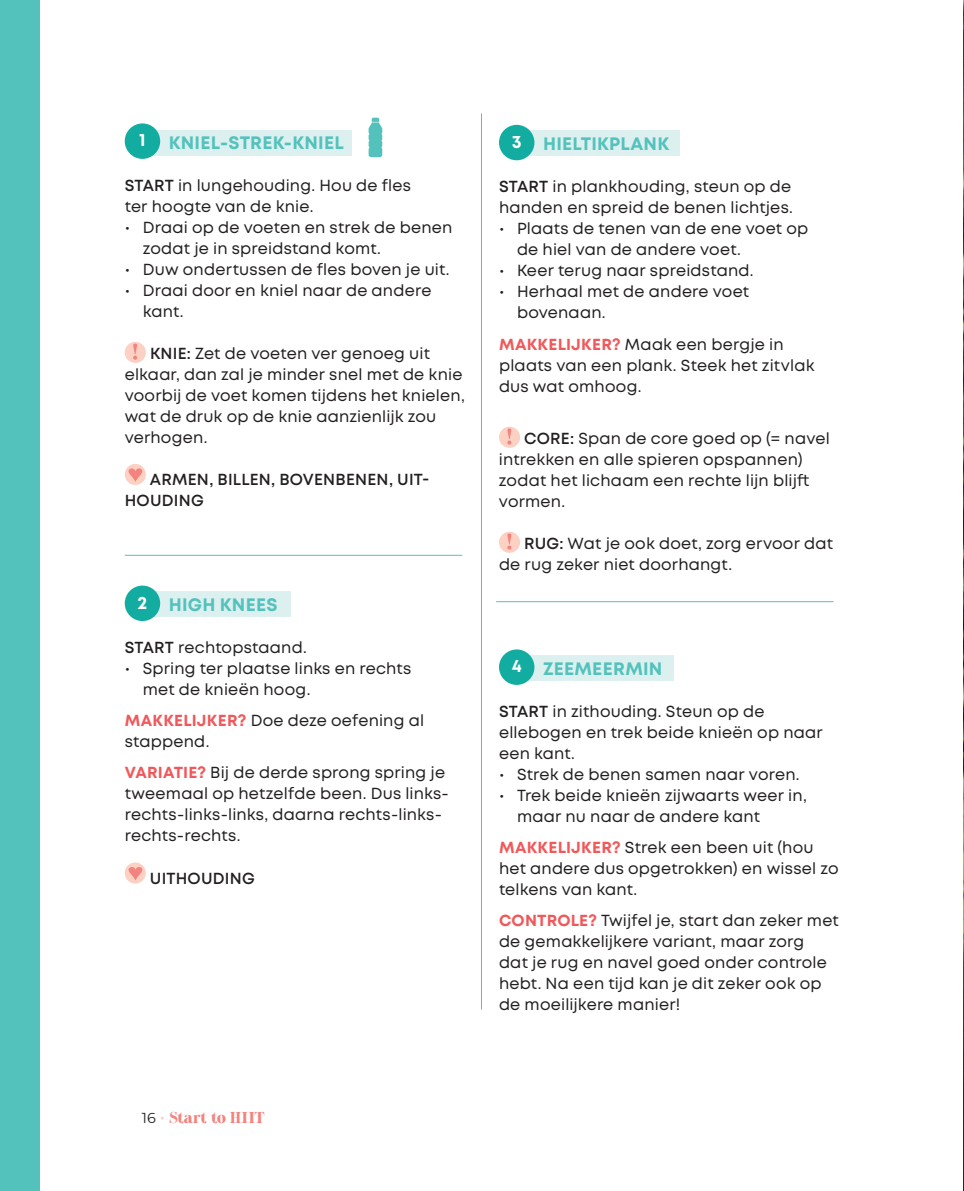
<style>
.page{position:relative;width:964px;height:1191px;background:#fff}
.page>*{position:absolute;margin:0;border:0;box-sizing:border-box;transform-origin:0 0}
.t1{font:700 18px "Mont";letter-spacing:.015em;color:#54c2bc}
.t2{font:700 18px "Mont";color:#fff}
.t3{font:16px/21px "Mont";letter-spacing:.01em;color:#231f20}
.t4{font:600 16px/21px "Mont";letter-spacing:.015em;color:#231f20}
.t5{font:900 14.4px "Sharpe";letter-spacing:.015em;color:#f3837e}
.s1{font-weight:600}
.s2{font-weight:700;color:#f0595b}
.s3{font-family:"Montserrat";font-weight:400;color:#231f20}
.s4{color:#fcd0c3}
</style>
<div class="page">
<div style="left:143px;top:130px;width:208px;height:26px;background:#dcf0ef"></div>
<div style="left:145px;top:591px;width:146px;height:26px;background:#dcf0ef"></div>
<div style="left:527px;top:655px;width:146px;height:25px;background:#dcf0ef"></div>
<div style="left:516px;top:130px;width:163px;height:26px;background:#dcf0ef"></div>
<div style="left:125px;top:123px;width:35px;height:36px;background:#13aca0;border-radius:50%"></div>
<div style="left:125px;top:342px;width:21px;height:21px;background:#fcd0c3;border-radius:50%"></div>
<svg style="left:133px;top:343px;width:4px;height:17px"></svg>
<div style="left:125px;top:464px;width:21px;height:21px;background:#fcd0c3;border-radius:50%"></div>
<svg style="left:129px;top:468px;width:13px;height:14px"></svg>
<div style="left:125px;top:585px;width:35px;height:36px;background:#13aca0;border-radius:50%"></div>
<div style="left:125px;top:862px;width:21px;height:21px;background:#fcd0c3;border-radius:50%"></div>
<svg style="left:129px;top:867px;width:13px;height:13px"></svg>
<svg style="left:369px;top:118px;width:13px;height:39px"></svg>
<div style="left:499px;top:125px;width:35px;height:35px;background:#13aca0;border-radius:50%"></div>
<div style="left:499px;top:427px;width:21px;height:21px;background:#fcd0c3;border-radius:50%"></div>
<svg style="left:507px;top:428px;width:5px;height:16px"></svg>
<div style="left:499px;top:532px;width:21px;height:21px;background:#fcd0c3;border-radius:50%"></div>
<svg style="left:507px;top:533px;width:5px;height:16px"></svg>
<div style="left:499px;top:649px;width:35px;height:36px;background:#13aca0;border-radius:50%"></div>
<div style="left:0;top:0;width:40px;height:1191px;background:#54c2bc"></div>
<img style="left:963px;top:0;width:1px;height:1191px">
<hr style="left:481px;top:113px;width:1px;height:896px;background:#54c2bc">
<hr style="left:125px;top:555px;width:337px;height:1px;background:#54c2bc">
<hr style="left:496px;top:601px;width:337px;height:1px;background:#54c2bc">
<p class="t2" style="left:139px;top:128px;width:8px">1</p>
<p class="t1" style="left:169px;top:131px;width:177px">KNIEL-STREK-KNIEL</p>
<p class="t3" style="left:125px;top:175px;width:288px"><span class="s1">START</span> in lungehouding. Hou de fles ter hoogte van de knie.</p>
<p class="t3" style="left:143px;top:217px;width:311px;text-indent:-18px">• Draai op de voeten en strek de benen zodat je in spreidstand komt.</p>
<p class="t3" style="left:125px;top:259px;width:326px">• Duw ondertussen de fles boven je uit.</p>
<p class="t3" style="left:143px;top:280px;width:290px;text-indent:-18px">• Draai door en kniel naar de andere kant.</p>
<p class="t3" style="left:125px;top:343px;width:342px;text-indent:25px"><span class="s1">KNIE:</span> Zet de voeten ver genoeg uit elkaar, dan zal je minder snel met de knie voorbij de voet komen tijdens het knielen, wat de druk op de knie aanzienlijk zou verhogen.</p>
<p class="t4" style="left:125px;top:469px;width:306px;text-indent:25px">ARMEN, BILLEN, BOVENBENEN, UIT-<br>HOUDING</p>
<p class="t2" style="left:138px;top:590px;width:11px">2</p>
<p class="t1" style="left:169px;top:593px;width:110px">HIGH KNEES</p>
<p class="t3" style="left:125px;top:637px;width:183px"><span class="s1">START</span> rechtopstaand.</p>
<p class="t3" style="left:143px;top:658px;width:270px;text-indent:-18px">• Spring ter plaatse links en rechts met de knieën hoog.</p>
<p class="t3" style="left:125px;top:710px;width:301px"><span class="s2">MAKKELIJKER?</span> Doe deze oefening al stappend.</p>
<p class="t3" style="left:125px;top:762px;width:326px"><span class="s2">VARIATIE?</span> Bij de derde sprong spring je tweemaal op hetzelfde been. Dus links&shy;rechts-links-links, daarna rechts-links&shy;rechts-rechts.</p>
<p class="t4" style="left:150px;top:867px;width:106px">UITHOUDING</p>
<p class="t2" style="left:512px;top:130px;width:11px">3</p>
<p class="t1" style="left:543px;top:132px;width:128px">HIELTIKPLANK</p>
<p class="t3" style="left:499px;top:176px;width:295px"><span class="s1">START</span> in plankhouding, steun op de handen en spreid de benen lichtjes.</p>
<p class="t3" style="left:517px;top:218px;width:293px;text-indent:-18px">• Plaats de tenen van de ene voet op de hiel van de andere voet.</p>
<p class="t3" style="left:499px;top:260px;width:256px">• Keer terug naar spreidstand.</p>
<p class="t3" style="left:517px;top:281px;width:234px;text-indent:-18px">• Herhaal met de andere voet bovenaan.</p>
<p class="t3" style="left:499px;top:333px;width:317px"><span class="s2">MAKKELIJKER?</span> Maak een bergje in plaats van een plank. Steek het zitvlak dus wat omhoog.</p>
<p class="t3" style="left:499px;top:428px;width:332px;text-indent:25px"><span class="s1">CORE:</span> Span de core goed op (= navel intrekken en alle spieren opspannen) zodat het lichaam een rechte lijn blijft vormen.</p>
<p class="t3" style="left:499px;top:533px;width:335px;text-indent:25px"><span class="s1">RUG:</span> Wat je ook doet, zorg ervoor dat de rug zeker niet doorhangt.</p>
<p class="t2" style="left:512px;top:654px;width:12px">4</p>
<p class="t1" style="left:543px;top:657px;width:121px">ZEEMEERMIN</p>
<p class="t3" style="left:499px;top:701px;width:325px"><span class="s1">START</span> in zithouding. Steun op de ellebogen en trek beide knieën op naar een kant.</p>
<p class="t3" style="left:499px;top:764px;width:302px">• Strek de benen samen naar voren.</p>
<p class="t3" style="left:517px;top:785px;width:291px;text-indent:-18px">• Trek beide knieën zijwaarts weer in, maar nu naar de andere kant</p>
<p class="t3" style="left:499px;top:837px;width:341px"><span class="s2">MAKKELIJKER?</span> Strek een been uit (hou het andere dus opgetrokken) en wissel zo telkens van kant.</p>
<p class="t3" style="left:499px;top:910px;width:341px"><span class="s2">CONTROLE?</span> Twijfel je, start dan zeker met de gemakkelijkere variant, maar zorg<br>dat je rug en navel goed onder controle hebt. Na een tijd kan je dit zeker ook op de moeilijkere manier!</p>
<p class="t5" style="left:142px;top:1107px;width:123px"><span class="s3">16</span> <span class="s4">·</span> Start to HIIT</p>
</div>
